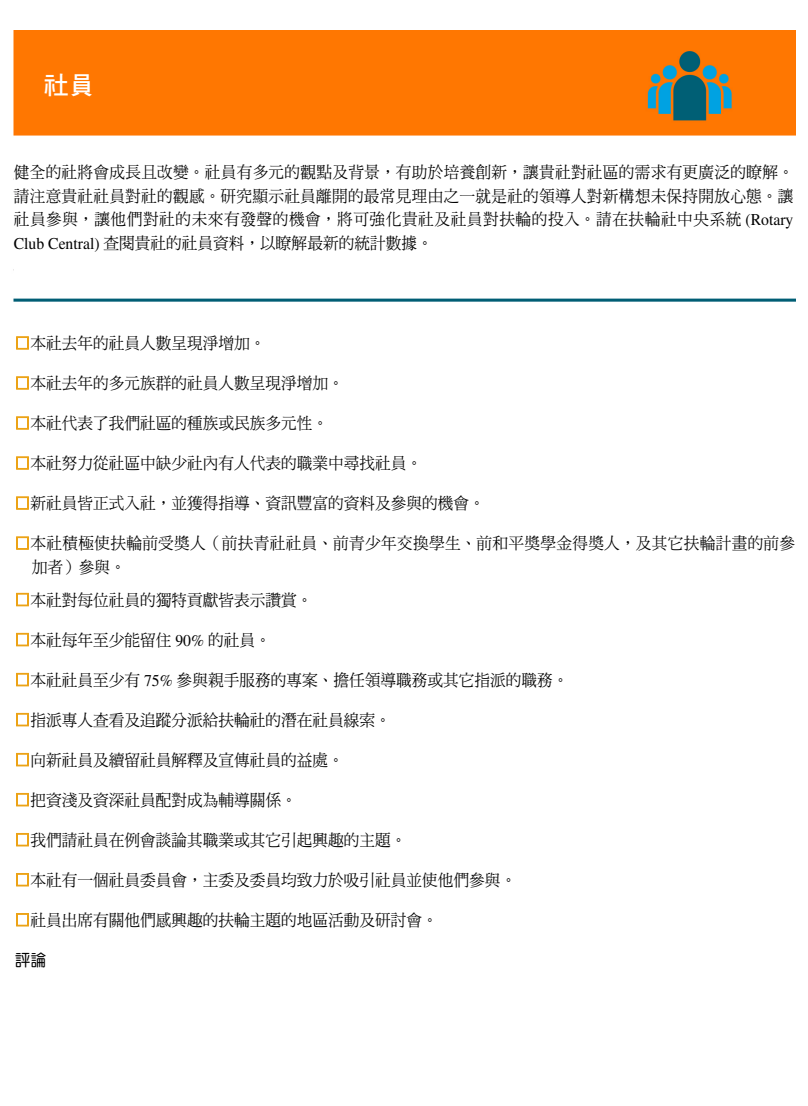
<style>
.page{position:relative;width:808px;height:1106px;background:#fff}
.page>*{position:absolute;margin:0;border:0;box-sizing:border-box;transform-origin:0 0}
.t1{font:25.5px "DF Hei Std W7";color:#fff}
.t2{font:16.5px/23.5px "DF Ming Std W5";color:#000;text-align:justify;scale:.95 1}
.t3{font:16.5px/24px "DF Ming Std W5";letter-spacing:.02em;color:#000;scale:.95 1}
.t4{font:16.5px "DF Yuan Std W5";color:#000;scale:.95 1}
.s1{font-family:"Times LT Std"}
</style>
<div class="page">
<img style="left:13px;top:31px;width:782px;height:271px">
<div style="left:14px;top:136px;width:779px;height:143px;background:#fff"></div>
<svg style="left:16px;top:336px;width:13px;height:14px"></svg>
<svg style="left:16px;top:376px;width:13px;height:14px"></svg>
<svg style="left:16px;top:416px;width:13px;height:14px"></svg>
<svg style="left:16px;top:456px;width:13px;height:14px"></svg>
<svg style="left:16px;top:496px;width:13px;height:14px"></svg>
<svg style="left:16px;top:536px;width:13px;height:14px"></svg>
<svg style="left:16px;top:592px;width:13px;height:15px"></svg>
<svg style="left:16px;top:632px;width:13px;height:15px"></svg>
<svg style="left:16px;top:672px;width:13px;height:15px"></svg>
<svg style="left:16px;top:712px;width:13px;height:15px"></svg>
<svg style="left:16px;top:752px;width:13px;height:15px"></svg>
<svg style="left:16px;top:792px;width:13px;height:15px"></svg>
<svg style="left:16px;top:833px;width:13px;height:14px"></svg>
<svg style="left:16px;top:873px;width:13px;height:14px"></svg>
<svg style="left:16px;top:913px;width:13px;height:14px"></svg>
<h1 class="t1" style="left:44px;top:71px;width:52px">社員</h1>
<p class="t2" style="left:14px;top:160px;width:822px">健全的社將會成長且改變。社員有多元的觀點及背景，有助於培養創新，讓貴社對社區的需求有更廣泛的瞭解。請注意貴社社員對社的觀感。研究顯示社員離開的最常見理由之一就是社的領導人對新構想未保持開放心態。讓社員參與，讓他們對社的未來有發聲的機會，將可強化貴社及社員對扶輪的投入。請在扶輪社中央系統 <span class="s1">(Rotary Club Central)</span> 查閱貴社的社員資料，以瞭解最新的統計數據。</p>
<p class="t2" style="left:30px;top:331px;width:249px">本社去年的社員人數呈現淨增加。</p>
<p class="t2" style="left:30px;top:371px;width:332px">本社去年的多元族群的社員人數呈現淨增加。</p>
<p class="t2" style="left:30px;top:411px;width:315px">本社代表了我們社區的種族或民族多元性。</p>
<p class="t2" style="left:30px;top:451px;width:414px">本社努力從社區中缺少社內有人代表的職業中尋找社員。</p>
<p class="t2" style="left:30px;top:491px;width:480px">新社員皆正式入社，並獲得指導、資訊豐富的資料及參與的機會。</p>
<p class="t3" style="left:31px;top:531px;width:806px">本社積極使扶輪前受獎人（前扶青社社員、前青少年交換學生、前和平獎學金得獎人，及其它扶輪計畫的前參加者）參與。</p>
<p class="t2" style="left:30px;top:587px;width:298px">本社對每位社員的獨特貢獻皆表示讚賞。</p>
<p class="t2" style="left:30px;top:627px;width:254px">本社每年至少能留住 <span class="s1">90%</span> 的社員。</p>
<p class="t2" style="left:30px;top:667px;width:568px">本社社員至少有 <span class="s1">75%</span> 參與親手服務的專案、擔任領導職務或其它指派的職務。</p>
<p class="t2" style="left:30px;top:707px;width:381px">指派專人查看及追蹤分派給扶輪社的潛在社員線索。</p>
<p class="t2" style="left:30px;top:747px;width:332px">向新社員及續留社員解釋及宣傳社員的益處。</p>
<p class="t2" style="left:30px;top:787px;width:282px">把資淺及資深社員配對成為輔導關係。</p>
<p class="t2" style="left:30px;top:827px;width:397px">我們請社員在例會談論其職業或其它引起興趣的主題。</p>
<p class="t2" style="left:30px;top:867px;width:513px">本社有一個社員委員會，主委及委員均致力於吸引社員並使他們參與。</p>
<p class="t2" style="left:30px;top:907px;width:430px">社員出席有關他們感興趣的扶輪主題的地區活動及研討會。</p>
<p class="t4" style="left:15px;top:951px;width:35px">評論</p>
</div>
